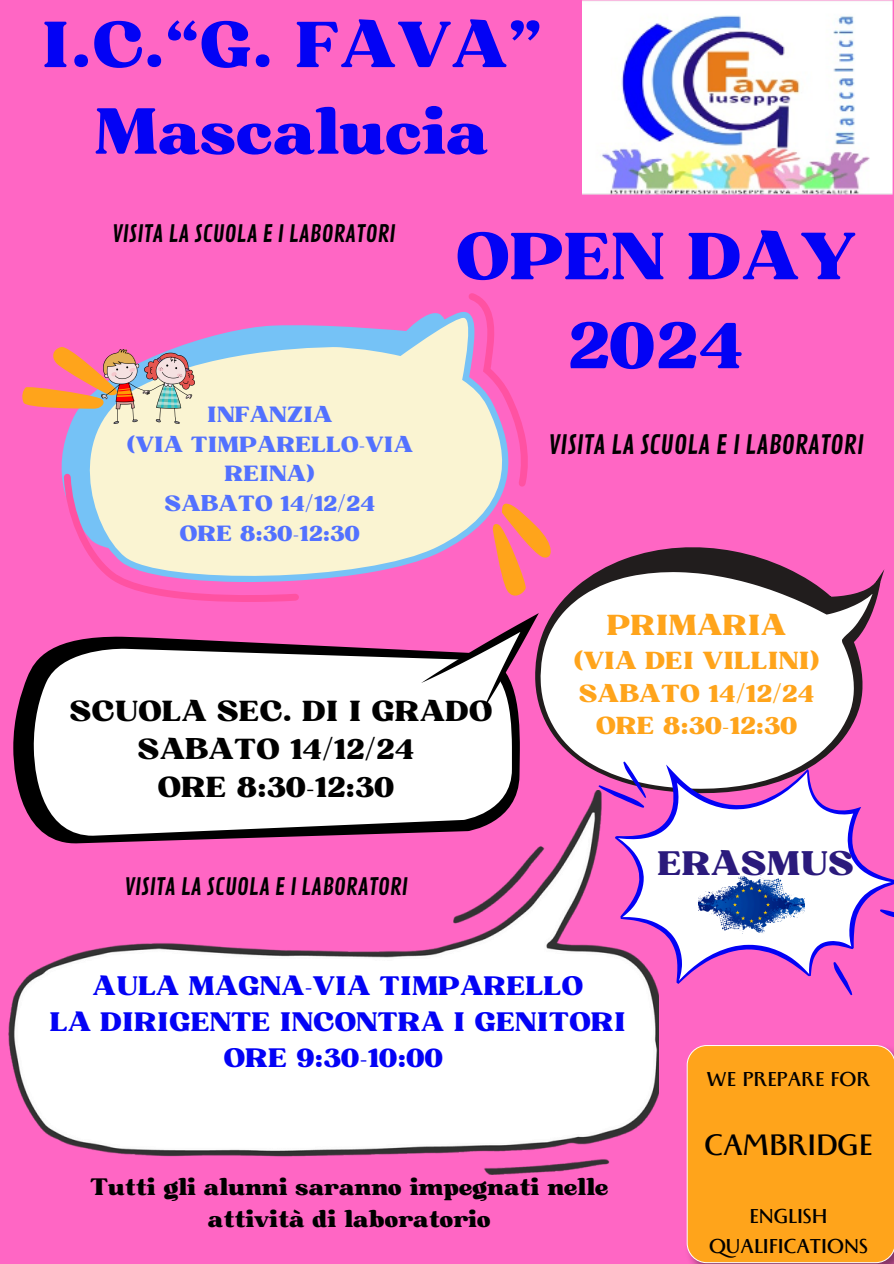
<style>
.page{position:relative;width:894px;height:1264px;background:#fff}
.page>*{position:absolute;margin:0;border:0;box-sizing:border-box;transform-origin:0 0}
.t1{font:64.2px/88.8px "Bugaki";color:#0302f5;text-align:center}
.t2{font:62.7px/86.6px "Bugaki";color:#0302f5;text-align:center}
.t3{font:700 33px "Monterchi";color:#000}
.t4{font:32.85px "Bugaki";color:#2b1a7c}
.t5{font:28.05px/38.2px "Bugaki";color:#000;text-align:center}
.t6{font:28.05px "Bugaki";color:#ffa41b}
.t7{font:26.1px "Contrail One";color:#000}
.t8{font:25.8px/36px "Bugaki";color:#0302f5;text-align:center}
.t9{font:23.85px "Bugaki";color:#ffa41b}
.t10{font:23.4px "Contrail One";color:#000}
.t11{font:22.95px/32px "Bugaki";color:#000;text-align:center}
.t12{font:700 22.5px/30.3px "Monterchi";color:#000;text-align:center}
.t13{font:21.3px/29.7px "Bugaki";color:#5271ff;text-align:center}
</style>
<div class="page">
<div style="left:0;top:0;width:893px;height:1263px;background:#ff66c4"></div>
<img style="left:582px;top:0;width:311px;height:195px">
<svg style="left:183px;top:318px;width:311px;height:27px"></svg>
<svg style="left:22px;top:345px;width:527px;height:256px;fill:#faf4d2"></svg>
<svg style="left:13px;top:636px;width:507px;height:154px"></svg>
<div style="left:33px;top:648px;width:478px;height:142px;background:#fff"></div>
<svg style="left:421px;top:619px;width:106px;height:90px"></svg>
<img style="left:101px;top:349px;width:94px;height:75px">
<img style="left:8px;top:790px;width:650px;height:384px">
<svg style="left:527px;top:548px;width:71px;height:249px"></svg>
<svg style="left:534px;top:544px;width:350px;height:249px;fill:#fff"></svg>
<svg style="left:614px;top:764px;width:279px;height:220px;fill:#fff"></svg>
<svg style="left:598px;top:761px;width:48px;height:46px"></svg>
<svg style="left:879px;top:909px;width:14px;height:15px"></svg>
<svg style="left:833px;top:961px;width:19px;height:34px"></svg>
<img style="left:691px;top:1262px;width:202px;height:1px">
<div style="left:686px;top:1045px;width:207px;height:217px;background:#ffa41b"></div>
<img style="left:698px;top:875px;width:106px;height:58px">
<p class="t2" style="left:41px;top:4px;width:503px">I.C.“G. FAVA”<br>Mascalucia</p>
<p class="t10" style="left:112px;top:219px;width:285px">VISITA LA SCUOLA E I LABORATORI</p>
<p class="t13" style="left:207px;top:400px;width:127px">INFANZIA</p>
<p class="t13" style="left:126px;top:430px;width:288px">(VIA TIMPARELLO-VIA<br>REINA)</p>
<p class="t13" style="left:164px;top:489px;width:212px">SABATO 14/12/24</p>
<p class="t13" style="left:180px;top:519px;width:182px">ORE 8:30-12:30</p>
<p class="t1" style="left:455px;top:215px;width:401px">OPEN DAY<br>2024</p>
<h5 class="t7" style="left:548px;top:429px;width:316px">VISITA LA SCUOLA E I LABORATORI</h5>
<p class="t5" style="left:69px;top:692px;width:424px">SCUOLA SEC. DI I GRADO<br>SABATO 14/12/24<br>ORE 8:30-12:30</p>
<p class="t10" style="left:124px;top:873px;width:285px">VISITA LA SCUOLA E I LABORATORI</p>
<h5 class="t6" style="left:606px;top:608px;width:181px">PRIMARIA</h5>
<p class="t9" style="left:573px;top:645px;width:248px">(VIA DEI VILLINI)</p>
<p class="t9" style="left:578px;top:678px;width:237px">SABATO 14/12/24</p>
<p class="t9" style="left:595px;top:711px;width:203px">ORE 8:30-12:30</p>
<h4 class="t4" style="left:657px;top:843px;width:198px">ERASMUS</h4>
<p class="t8" style="left:50px;top:968px;width:577px">AULA MAGNA-VIA TIMPARELLO<br>LA DIRIGENTE INCONTRA I GENITORI<br>ORE 9:30-10:00</p>
<h5 class="t11" style="left:90px;top:1171px;width:520px">Tutti gli alunni saranno impegnati nelle attività di laboratorio</h5>
<p class="t12" style="left:706px;top:1067px;width:165px">WE PREPARE FOR</p>
<p class="t3" style="left:704px;top:1128px;width:169px">CAMBRIDGE</p>
<p class="t12" style="left:708px;top:1204px;width:160px">ENGLISH<br>QUALIFICATIONS</p>
</div>
